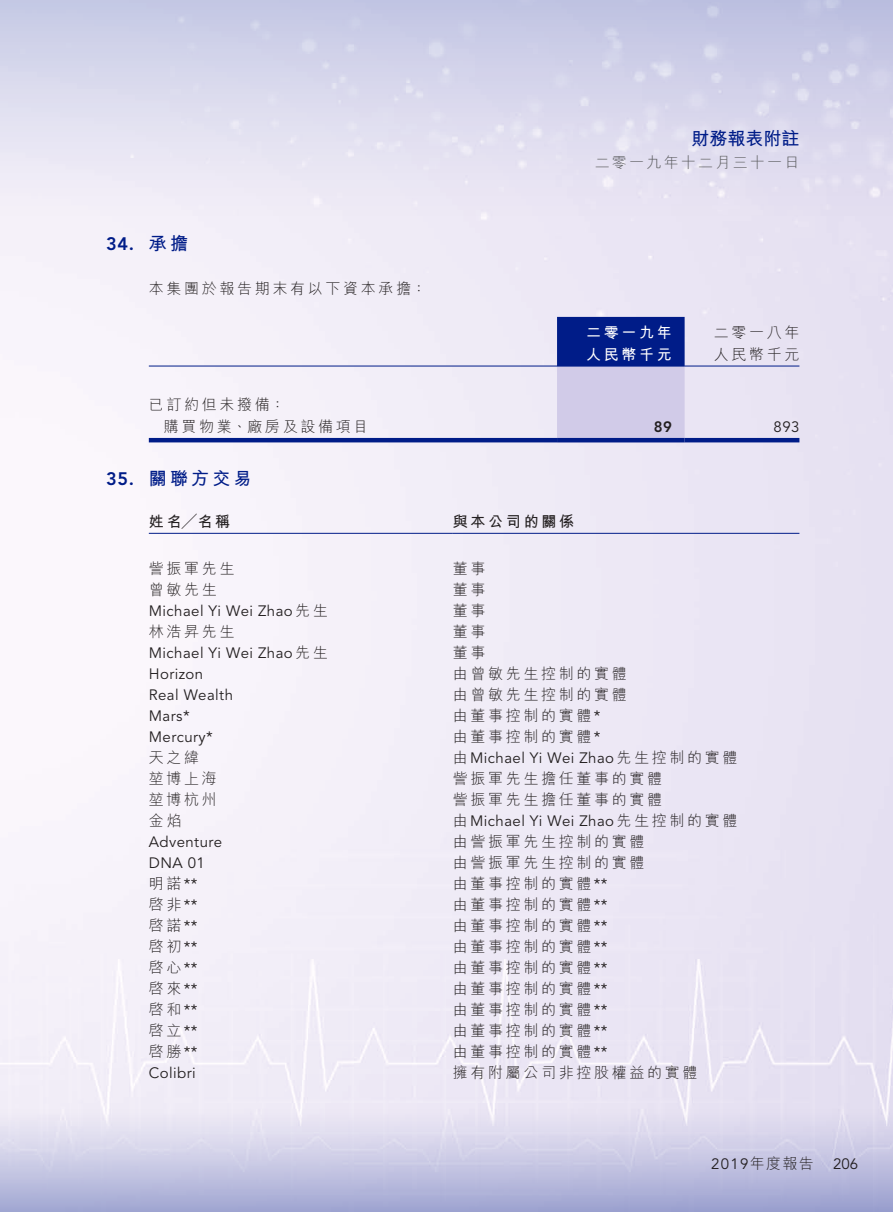
<style>
.page{position:relative;width:893px;height:1212px;background:#fff}
.page>*{position:absolute;margin:0;border:0;box-sizing:border-box;transform-origin:0 0}
._01_Heading_1{font:700 18px "M Hei HK";letter-spacing:.09em;color:#001c88}
._01_Heading_1-2{font:800 18px "Avenir LT Std";color:#001c88}
._50_Table_Body{font:300 15px "M Hei HK";letter-spacing:.18em;color:#231f20}
._50_Table_Body-2{font:15px "Avenir LT Std";letter-spacing:.03em;color:#231f20}
._00_Body_text{font:300 15px "M Hei HK";letter-spacing:.18em;color:#231f20}
.t1{font:300 15px "M Hei HK";letter-spacing:.15em;color:#57585a}
._50_Table_Body-3{font:700 15px "M Hei HK";letter-spacing:.18em;color:#231f20}
._50_Table_Body-4{font:700 15px "M Hei HK";letter-spacing:.18em;color:#fff}
._50_Table_Body-5{font:800 15px "Avenir LT Std";color:#231f20}
.s1{font-family:"M Hei HK";font-weight:300}
.s2{font-family:"Avenir LT Std";font-weight:400}
</style>
<div class="page">
<div style="left:0;top:1106px;width:893px;height:106px;background:linear-gradient(to bottom,#f2edf7,#a1a6d2)"></div>
<div style="left:0;top:0;width:893px;height:235px;background:linear-gradient(to bottom,#c3c7e4,#f4eef8)"></div>
<svg style="left:557px;top:317px;width:128px;height:121px;background:#7b83c0"></svg>
<hr style="left:149px;top:366px;width:408px;height:1px;background:#001c88">
<hr style="left:557px;top:366px;width:128px;height:1px;background:#001c88">
<hr style="left:685px;top:366px;width:114px;height:1px;background:#001c88">
<hr style="left:149px;top:438px;width:408px;height:4px;background:#001c88">
<hr style="left:557px;top:438px;width:128px;height:4px;background:#001c88">
<hr style="left:685px;top:438px;width:114px;height:4px;background:#001c88">
<hr style="left:149px;top:533px;width:304px;height:1px;background:#001c88">
<hr style="left:453px;top:533px;width:346px;height:1px;background:#001c88">
<p class="_01_Heading_1-2" style="left:106px;top:233px;width:29px">34.</p>
<p class="_01_Heading_1" style="left:149px;top:230px;width:41px">承擔</p>
<p class="_00_Body_text" style="left:149px;top:281px;width:279px">本集團於報告期末有以下資本承擔：</p>
<p class="_01_Heading_1-2" style="left:106px;top:468px;width:29px">35.</p>
<p class="_50_Table_Body" style="left:149px;top:396px;width:138px">已訂約但未撥備：</p>
<p class="_50_Table_Body" style="left:164px;top:419px;width:206px">購買物業、廠房及設備項目</p>
<p class="_01_Heading_1" style="left:149px;top:465px;width:104px">關聯方交易</p>
<p class="_50_Table_Body-3" style="left:149px;top:511px;width:83px">姓名╱名稱</p>
<p class="_50_Table_Body" style="left:149px;top:561px;width:87px">訾振軍先生</p>
<p class="_50_Table_Body" style="left:149px;top:582px;width:70px">曾敏先生</p>
<p class="_50_Table_Body-2" style="left:149px;top:602px;width:180px">Michael Yi Wei Zhao<span class="s1">先生</span></p>
<p class="_50_Table_Body" style="left:149px;top:624px;width:87px">林浩昇先生</p>
<p class="_50_Table_Body-2" style="left:149px;top:644px;width:180px">Michael Yi Wei Zhao<span class="s1">先生</span></p>
<p class="_50_Table_Body-2" style="left:149px;top:665px;width:56px">Horizon</p>
<p class="_50_Table_Body-2" style="left:149px;top:686px;width:86px">Real Wealth</p>
<p class="_50_Table_Body-2" style="left:149px;top:707px;width:42px">Mars*</p>
<p class="_50_Table_Body-2" style="left:149px;top:728px;width:66px">Mercury*</p>
<p class="_50_Table_Body" style="left:149px;top:750px;width:52px">天之緯</p>
<p class="_50_Table_Body" style="left:149px;top:771px;width:70px">堃博上海</p>
<p class="_50_Table_Body" style="left:149px;top:792px;width:70px">堃博杭州</p>
<p class="_50_Table_Body" style="left:149px;top:813px;width:34px">金焰</p>
<p class="_50_Table_Body-2" style="left:149px;top:833px;width:75px">Adventure</p>
<p class="_50_Table_Body-2" style="left:149px;top:854px;width:58px">DNA 01</p>
<p class="_50_Table_Body" style="left:149px;top:876px;width:50px">明諾<span class="s2">**</span></p>
<p class="_50_Table_Body" style="left:149px;top:897px;width:50px">啓非<span class="s2">**</span></p>
<p class="_50_Table_Body" style="left:149px;top:918px;width:50px">啓諾<span class="s2">**</span></p>
<p class="_50_Table_Body" style="left:149px;top:939px;width:50px">啓初<span class="s2">**</span></p>
<p class="_50_Table_Body" style="left:149px;top:960px;width:50px">啓心<span class="s2">**</span></p>
<p class="_50_Table_Body" style="left:149px;top:981px;width:50px">啓來<span class="s2">**</span></p>
<p class="_50_Table_Body" style="left:149px;top:1002px;width:50px">啓和<span class="s2">**</span></p>
<p class="_50_Table_Body" style="left:149px;top:1023px;width:50px">啓立<span class="s2">**</span></p>
<p class="_50_Table_Body" style="left:149px;top:1044px;width:50px">啓勝<span class="s2">**</span></p>
<p class="_50_Table_Body-2" style="left:149px;top:1064px;width:48px">Colibri</p>
<p class="_01_Heading_1" style="left:691px;top:125px;width:109px">財務報表附註</p>
<p class="t1" style="left:595px;top:155px;width:206px">二零一九年十二月三十一日</p>
<p class="_50_Table_Body-4" style="left:586px;top:321px;width:87px">二零一九年</p>
<p class="_50_Table_Body" style="left:714px;top:324px;width:87px">二零一八年</p>
<p class="_50_Table_Body-4" style="left:586px;top:344px;width:87px">人民幣千元</p>
<p class="_50_Table_Body" style="left:714px;top:347px;width:87px">人民幣千元</p>
<p class="_50_Table_Body-5" style="left:654px;top:418px;width:20px">89</p>
<p class="_50_Table_Body-2" style="left:774px;top:418px;width:27px">893</p>
<p class="_50_Table_Body-3" style="left:453px;top:511px;width:123px">與本公司的關係</p>
<p class="_50_Table_Body" style="left:453px;top:561px;width:34px">董事</p>
<p class="_50_Table_Body" style="left:453px;top:582px;width:34px">董事</p>
<p class="_50_Table_Body" style="left:453px;top:603px;width:34px">董事</p>
<p class="_50_Table_Body" style="left:453px;top:624px;width:34px">董事</p>
<p class="_50_Table_Body" style="left:453px;top:645px;width:34px">董事</p>
<p class="_50_Table_Body" style="left:453px;top:666px;width:176px">由曾敏先生控制的實體</p>
<p class="_50_Table_Body" style="left:453px;top:687px;width:176px">由曾敏先生控制的實體</p>
<p class="_50_Table_Body" style="left:453px;top:708px;width:149px">由董事控制的實體<span class="s2">*</span></p>
<p class="_50_Table_Body" style="left:453px;top:729px;width:149px">由董事控制的實體<span class="s2">*</span></p>
<p class="_50_Table_Body-2" style="left:453px;top:749px;width:286px"><span class="s1">由</span>Michael Yi Wei Zhao<span class="s1">先生控制的實體</span></p>
<p class="_50_Table_Body" style="left:453px;top:771px;width:211px">訾振軍先生擔任董事的實體</p>
<p class="_50_Table_Body" style="left:453px;top:792px;width:211px">訾振軍先生擔任董事的實體</p>
<p class="_50_Table_Body-2" style="left:453px;top:812px;width:286px"><span class="s1">由</span>Michael Yi Wei Zhao<span class="s1">先生控制的實體</span></p>
<p class="_50_Table_Body" style="left:453px;top:834px;width:193px">由訾振軍先生控制的實體</p>
<p class="_50_Table_Body" style="left:453px;top:855px;width:193px">由訾振軍先生控制的實體</p>
<p class="_50_Table_Body" style="left:453px;top:876px;width:156px">由董事控制的實體 <span class="s2">**</span></p>
<p class="_50_Table_Body" style="left:453px;top:897px;width:156px">由董事控制的實體 <span class="s2">**</span></p>
<p class="_50_Table_Body" style="left:453px;top:918px;width:156px">由董事控制的實體 <span class="s2">**</span></p>
<p class="_50_Table_Body" style="left:453px;top:939px;width:156px">由董事控制的實體 <span class="s2">**</span></p>
<p class="_50_Table_Body" style="left:453px;top:960px;width:156px">由董事控制的實體 <span class="s2">**</span></p>
<p class="_50_Table_Body" style="left:453px;top:981px;width:156px">由董事控制的實體 <span class="s2">**</span></p>
<p class="_50_Table_Body" style="left:453px;top:1002px;width:156px">由董事控制的實體 <span class="s2">**</span></p>
<p class="_50_Table_Body" style="left:453px;top:1023px;width:156px">由董事控制的實體 <span class="s2">**</span></p>
<p class="_50_Table_Body" style="left:453px;top:1044px;width:156px">由董事控制的實體 <span class="s2">**</span></p>
<p class="_50_Table_Body" style="left:453px;top:1065px;width:246px">擁有附屬公司非控股權益的實體</p>
<p class="_50_Table_Body-2" style="left:711px;top:1155px;width:104px">2019<span class="s1">年度報告</span></p>
<p class="_50_Table_Body-2" style="left:833px;top:1155px;width:27px">206</p>
</div>
